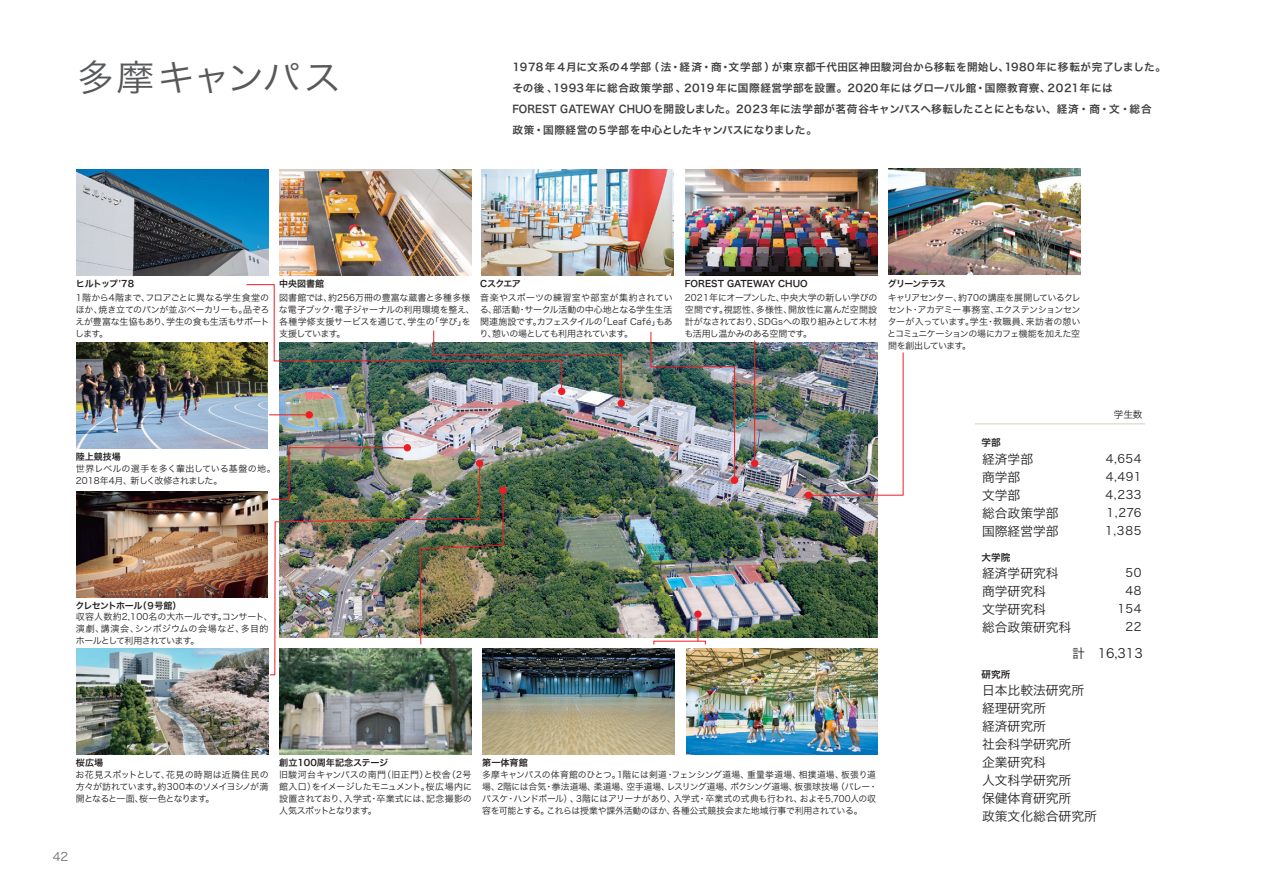
<style>
.page{position:relative;width:1263px;height:893px;background:#fff}
.page>*{position:absolute;margin:0;border:0;box-sizing:border-box;transform-origin:0 0}
.t1{font:36.15px "Hira Kaku Pro W3";color:#57585a;scale:1.05 1}
.t2{font:12.75px/18px "Hira Kaku Pro W3";color:#231f20}
.t3{font:11.7px/18px "Hira Kaku Pro W3";letter-spacing:.06em;color:#231f20;text-align:justify}
.t4{font:11.7px "Hira Kaku Pro W3";color:#6c6d70}
.t5{font:10.65px/21px "Hira Kaku Pro W6";letter-spacing:.02em;color:#3e3e3f}
.t6{font:9.6px "Hira Kaku Pro W6";color:#231f20}
.t7{font:9.6px "Hira Kaku Pro W3";color:#231f20}
.t8{font:9px/12px "Hira Kaku Pro W3";letter-spacing:-.025em;color:#231f20;text-align:justify}
.t9{font:9px "Hira Kaku Pro W6";letter-spacing:-.005em;color:#231f20}
.t10{font:9px/12px "Hira Kaku Pro W3";letter-spacing:.005em;color:#231f20}
.t11{font:9px "Hira Kaku Pro W6";letter-spacing:-.075em;color:#231f20}
.t12{font:9px "Hira Kaku Pro W6";letter-spacing:-.085em;color:#231f20}
</style>
<div class="page">
<img style="left:279px;top:342px;width:598px;height:295px">
<hr style="left:975px;top:423px;width:170px;height:1px;background:#d7cfc4">
<hr style="left:269px;top:414px;width:40px;height:1px;background:#ee1d23">
<div style="left:306px;top:411px;width:7px;height:7px;background:#ee1d23;border-radius:50%"></div>
<svg style="left:697px;top:618px;width:1px;height:23px"></svg>
<div style="left:694px;top:610px;width:8px;height:8px;background:#ee1d23;border-radius:50%"></div>
<hr style="left:754px;top:341px;width:1px;height:123px;background:#ee1d23">
<div style="left:751px;top:460px;width:7px;height:7px;background:#ee1d23;border-radius:50%"></div>
<img style="left:279px;top:447px;width:129px;height:15px">
<div style="left:404px;top:444px;width:7px;height:7px;background:#ee1d23;border-radius:50%"></div>
<img style="left:808px;top:352px;width:96px;height:144px">
<div style="left:805px;top:492px;width:7px;height:7px;background:#ee1d23;border-radius:50%"></div>
<img style="left:650px;top:331px;width:85px;height:150px">
<div style="left:731px;top:477px;width:7px;height:7px;background:#ee1d23;border-radius:50%"></div>
<div style="left:618px;top:400px;width:7px;height:7px;background:#ee1d23;border-radius:50%"></div>
<img style="left:888px;top:169px;width:192px;height:105px">
<img style="left:685px;top:170px;width:192px;height:106px">
<img style="left:76px;top:170px;width:192px;height:106px">
<img style="left:279px;top:170px;width:192px;height:106px">
<img style="left:76px;top:491px;width:191px;height:106px">
<img style="left:76px;top:342px;width:191px;height:106px">
<img style="left:482px;top:648px;width:192px;height:106px">
<img style="left:279px;top:676px;width:192px;height:78px">
<img style="left:76px;top:648px;width:192px;height:106px">
<img style="left:686px;top:648px;width:191px;height:106px">
<img style="left:482px;top:170px;width:192px;height:106px">
<img style="left:246px;top:284px;width:376px;height:120px">
<div style="left:558px;top:388px;width:7px;height:7px;background:#ee1d23;border-radius:50%"></div>
<img style="left:269px;top:462px;width:211px;height:214px">
<div style="left:476px;top:460px;width:7px;height:7px;background:#ee1d23;border-radius:50%"></div>
<img style="left:419px;top:489px;width:85px;height:156px">
<div style="left:499px;top:486px;width:8px;height:8px;background:#ee1d23;border-radius:50%"></div>
<h1 class="t1" style="left:77px;top:46px;width:254px">多摩キャンパス</h1>
<p class="t5" style="left:512px;top:56px;width:655px">1978年 4月に文系の4学部（法・経済・商・文学部）が東京都千代田区神田駿河台から移転を開始し、1980年に移転が完了しました。その後、1993年に総合政策学部、2019年に国際経営学部を設置。2020年にはグローバル館・国際教育寮、2021年には<br>FOREST GATEWAY CHUOを開設しました。2023年に法学部が茗荷谷キャンパスへ移転したことにともない、経済・商・文・総合<br>政策・国際経営の5学部を中心としたキャンパスになりました。</p>
<p class="t9" style="left:76px;top:276px;width:60px">ヒルトップ'78</p>
<p class="t8" style="left:75px;top:290px;width:196px">1階から4階まで、フロアごとに異なる学生食堂のほか、焼き立てのパンが並ぶベーカリーも。品ぞろえが豊富な生協もあり、学生の食も生活もサポートします。</p>
<p class="t9" style="left:279px;top:276px;width:46px">中央図書館</p>
<p class="t8" style="left:279px;top:290px;width:197px;text-align:left">図書館では、約256万冊の豊富な蔵書と多種多様な電子ブック・電子ジャーナルの利用環境を整え、各種学修支援サービスを通じて、学生の「学び」を支援しています。</p>
<p class="t9" style="left:480px;top:276px;width:42px">Cスクエア</p>
<p class="t8" style="left:479px;top:290px;width:195px">音楽やスポーツの練習室や部室が集約されている、部活動・サークル活動の中心地となる学生生活関連施設です。カフェスタイルの「Leaf Café」もあり、憩いの場としても利用されています。</p>
<p class="t9" style="left:685px;top:276px;width:124px">FOREST GATEWAY CHUO</p>
<p class="t8" style="left:684px;top:290px;width:195px">2021年にオープンした、中央大学の新しい学びの空間です。視認性、多様性、開放性に富んだ空間設計がなされており、SDGsへの取り組みとして木材も活用し温かみのある空間です。</p>
<p class="t12" style="left:888px;top:276px;width:59px">グリーンテラス</p>
<p class="t8" style="left:887px;top:290px;width:195px">キャリアセンター、約70の講座を展開しているクレセント・アカデミー事務室、エクステンションセンターが入っています。学生・教職員、来訪者の憩いとコミュニケーションの場にカフェ機能を加えた空間を創出しています。</p>
<p class="t6" style="left:981px;top:434px;width:21px">学部</p>
<p class="t7" style="left:1114px;top:406px;width:30px">学生数</p>
<p class="t9" style="left:76px;top:448px;width:46px">陸上競技場</p>
<h2 class="t2" style="left:982px;top:449px;width:78px">経済学部<br>商学部<br>文学部<br>総合政策学部国際経営学部</h2>
<h2 class="t2" style="left:982px;top:563px;width:91px">経済学研究科商学研究科<br>文学研究科<br>総合政策研究科</h2>
<p class="t3" style="left:1105px;top:449px;width:38px">4,654<br>4,491<br>4,233<br>1,276<br>1,385</p>
<p class="t3" style="left:1117px;top:563px;width:25px;text-align:right">50<br>48<br>154<br>22</p>
<h2 class="t2" style="left:1072px;top:643px;width:72px">計　16,313</h2>
<p class="t10" style="left:76px;top:462px;width:201px">世界レベルの選手を多く輩出している基盤の地。<br>2018年4月、新しく改修されました。</p>
<p class="t6" style="left:981px;top:548px;width:30px">大学院</p>
<p class="t11" style="left:76px;top:597px;width:107px">クレセントホール（９号館）</p>
<p class="t8" style="left:76px;top:610px;width:199px;text-align:left">収容人数約2,100名の大ホールです。コンサート、演劇、講演会、シンポジウムの会場など、多目的ホールとして利用されています。</p>
<p class="t9" style="left:76px;top:754px;width:29px">桜広場</p>
<p class="t8" style="left:76px;top:768px;width:195px">お花見スポットとして、花見の時期は近隣住民の方々が訪れています。約300本のソメイヨシノが満開となると一面、桜一色となります。</p>
<p class="t9" style="left:279px;top:754px;width:111px">創立100周年記念ステージ</p>
<p class="t8" style="left:279px;top:768px;width:195px">旧駿河台キャンパスの南門（旧正門）と校舎（2号館入口）をイメージしたモニュメント。桜広場内に設置されており、入学式・卒業式には、記念撮影の人気スポットとなります。</p>
<p class="t8" style="left:482px;top:768px;width:397px;text-align:left">多摩キャンパスの体育館のひとつ。1階には剣道・フェンシング道場、重量挙道場、相撲道場、板張り道場、2階には合気・拳法道場、柔道場、空手道場、レスリング道場、ボクシング道場、板張球技場（バレー・バスケ・ハンドボール）、3階にはアリーナがあり、入学式・卒業式の式典も行われ、およそ5,700人の収容を可能とする。これらは授業や課外活動のほか、各種公式競技会また地域行事で利用されている。</p>
<p class="t9" style="left:482px;top:754px;width:47px">第一体育館</p>
<p class="t6" style="left:981px;top:665px;width:30px">研究所</p>
<h2 class="t2" style="left:982px;top:680px;width:116px">日本比較法研究所経理研究所<br>経済研究所<br>社会科学研究所<br>企業研究科<br>人文科学研究所<br>保健体育研究所<br>政策文化総合研究所</h2>
<p class="t4" style="left:53px;top:846px;width:17px">42</p>
</div>
